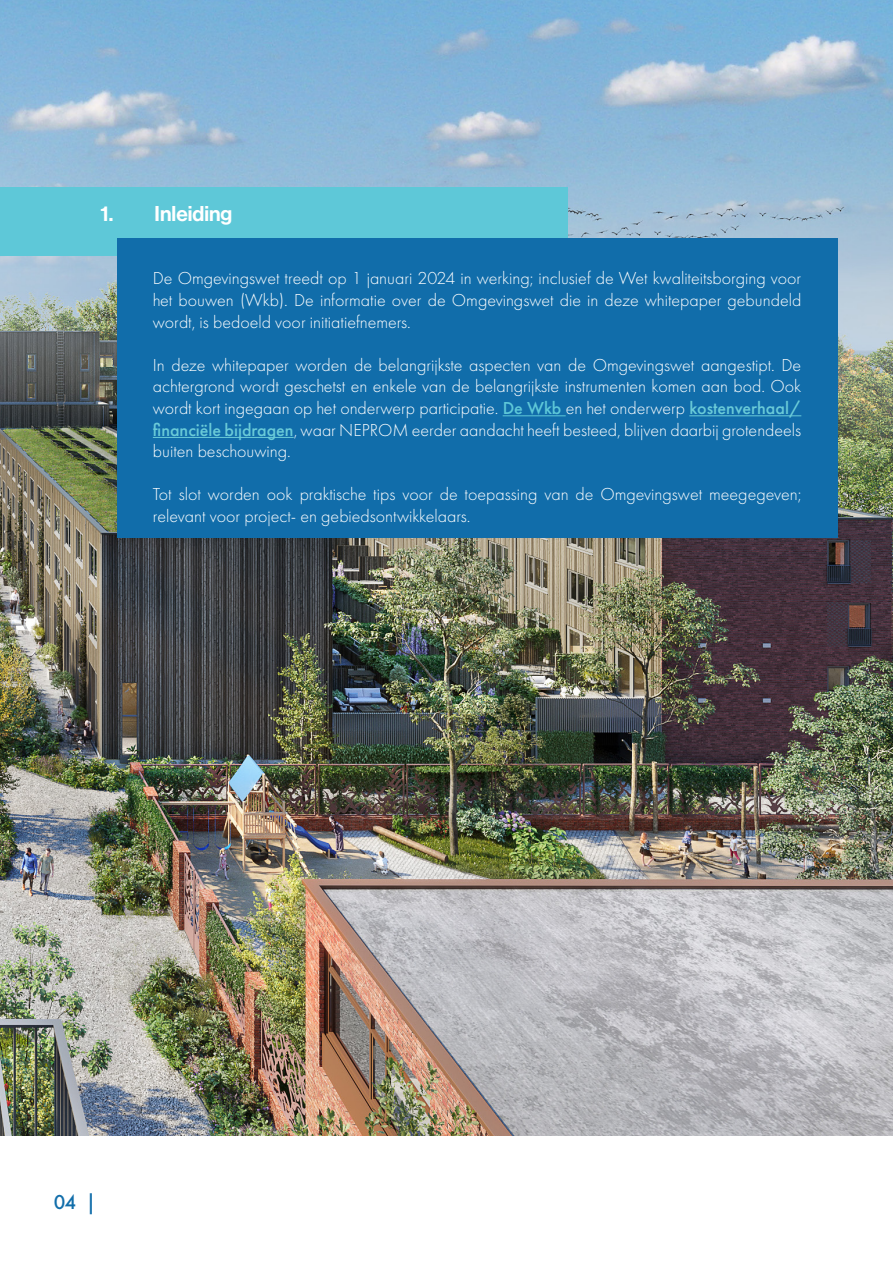
<style>
.page{position:relative;width:893px;height:1263px;background:#fff}
.page>*{position:absolute;margin:0;border:0;box-sizing:border-box;transform-origin:0 0}
.t1{font:21px "N Haas Grotesk DS Pro 65 Md";color:#fff}
.t2{font:500 21px "Futura PT";color:#126eaa}
.t3{font:300 18px/21.6px "Futura PT";color:#fff;text-align:justify}
.s1{font-weight:500;color:#5ec8d8}
.s2{font-weight:500;color:#6acbd8}
</style>
<div class="page">
<img style="left:0;top:0;width:893px;height:1135px">
<div style="left:0;top:187px;width:568px;height:69px;background:#5ec8d8"></div>
<div style="left:117px;top:238px;width:720px;height:299px;background:#116daa"></div>
<hr style="left:503px;top:415px;width:63px;height:1px;background:#5ec8d8">
<hr style="left:689px;top:415px;width:112px;height:1px;background:#6acbd8">
<hr style="left:153px;top:437px;width:141px;height:1px;background:#6acbd8">
<p class="t1" style="left:101px;top:202px;width:133px">1. Inleiding</p>
<p class="t3" style="left:153px;top:268px;width:650px">De Omgevingswet treedt op 1 januari 2024 in werking; inclusief de Wet kwaliteitsborging voor het bouwen (Wkb). De informatie over de Omgevingswet die in deze whitepaper gebundeld wordt, is bedoeld voor initiatiefnemers.</p>
<p class="t3" style="left:153px;top:354px;width:650px">In deze whitepaper worden de belangrijkste aspecten van de Omgevingswet aangestipt. De achtergrond wordt geschetst en enkele van de belangrijkste instrumenten komen aan bod. Ook wordt kort ingegaan op het onderwerp participatie. <span class="s1">De Wkb</span> en het onderwerp <span class="s2">kostenverhaal/ financiële bijdragen</span>, waar NEPROM eerder aandacht heeft besteed, blijven daarbij grotendeels buiten beschouwing.</p>
<p class="t3" style="left:153px;top:484px;width:650px">Tot slot worden ook praktische tips voor de toepassing van de Omgevingswet meegegeven; relevant voor project- en gebiedsontwikkelaars.</p>
<p class="t2" style="left:54px;top:1189px;width:44px">04 |</p>
</div>
